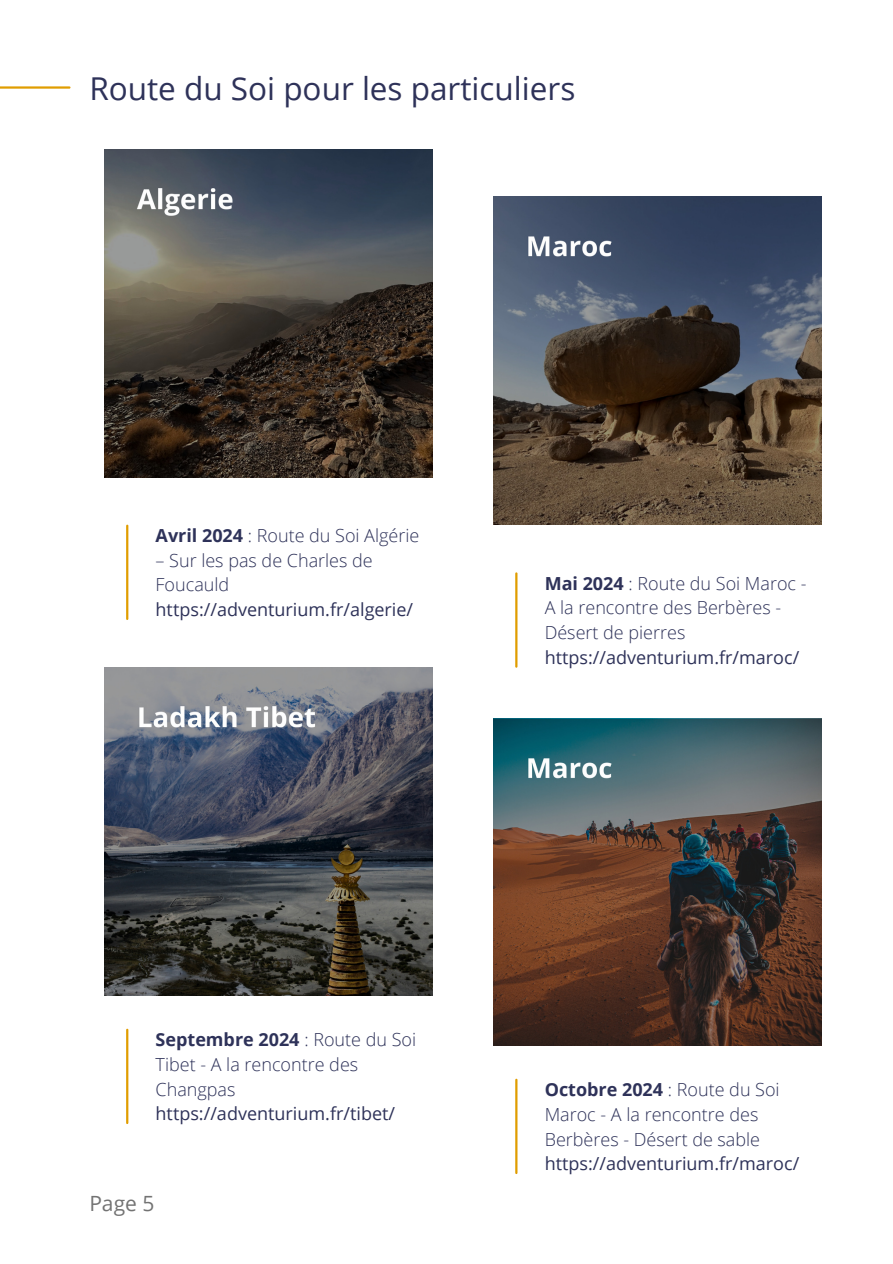
<style>
.page{position:relative;width:893px;height:1264px;background:#fff}
.page>*{position:absolute;margin:0;border:0;box-sizing:border-box;transform-origin:0 0}
.t1{font:31.5px "Open Sans";color:#2e3259}
.t2{font:21px "Open Sans";color:#737373}
.t3{font:300 18px/24.8px "Open Sans";color:#2e3259}
.t4{font:18px "Open Sans";color:#2e3259}
.s1{font-weight:700}
</style>
<div class="page">
<hr style="left:515px;top:573px;width:2px;height:93px;background:#e09d00">
<hr style="left:515px;top:1079px;width:2px;height:93px;background:#e09d00">
<img style="left:493px;top:197px;width:328px;height:327px">
<img style="left:493px;top:718px;width:328px;height:327px">
<hr style="left:0;top:86px;width:69px;height:3px;background:#e09d00">
<hr style="left:126px;top:1029px;width:2px;height:93px;background:#e09d00">
<img style="left:104px;top:667px;width:328px;height:328px">
<hr style="left:126px;top:525px;width:2px;height:94px;background:#e09d00">
<img style="left:104px;top:150px;width:328px;height:327px">
<p class="t1" style="left:89px;top:66px;width:487px">Route du Soi pour les particuliers</p>
<p class="t3" style="left:156px;top:522px;width:265px"><span class="s1">Avril 2024</span> : Route du Soi Algérie</p>
<p class="t3" style="left:156px;top:547px;width:219px">– Sur les pas de Charles de<br>Foucauld</p>
<p class="t4" style="left:156px;top:597px;width:259px">https://adventurium.fr/algerie/</p>
<p class="t3" style="left:544px;top:570px;width:263px"><span class="s1">Mai 2024</span> : Route du Soi Maroc -<br>A la rencontre des Berbères -<br>Désert de pierres</p>
<p class="t4" style="left:544px;top:644px;width:256px">https://adventurium.fr/maroc/</p>
<p class="t3" style="left:156px;top:1026px;width:262px"><span class="s1">Septembre 2024</span> : Route du Soi<br>Tibet - A la rencontre des<br>Changpas</p>
<p class="t4" style="left:156px;top:1101px;width:241px">https://adventurium.fr/tibet/</p>
<p class="t2" style="left:89px;top:1188px;width:67px">Page 5</p>
<p class="t3" style="left:544px;top:1076px;width:236px"><span class="s1">Octobre 2024</span> : Route du Soi<br>Maroc - A la rencontre des<br>Berbères - Désert de sable</p>
<p class="t4" style="left:544px;top:1150px;width:256px">https://adventurium.fr/maroc/</p>
</div>
